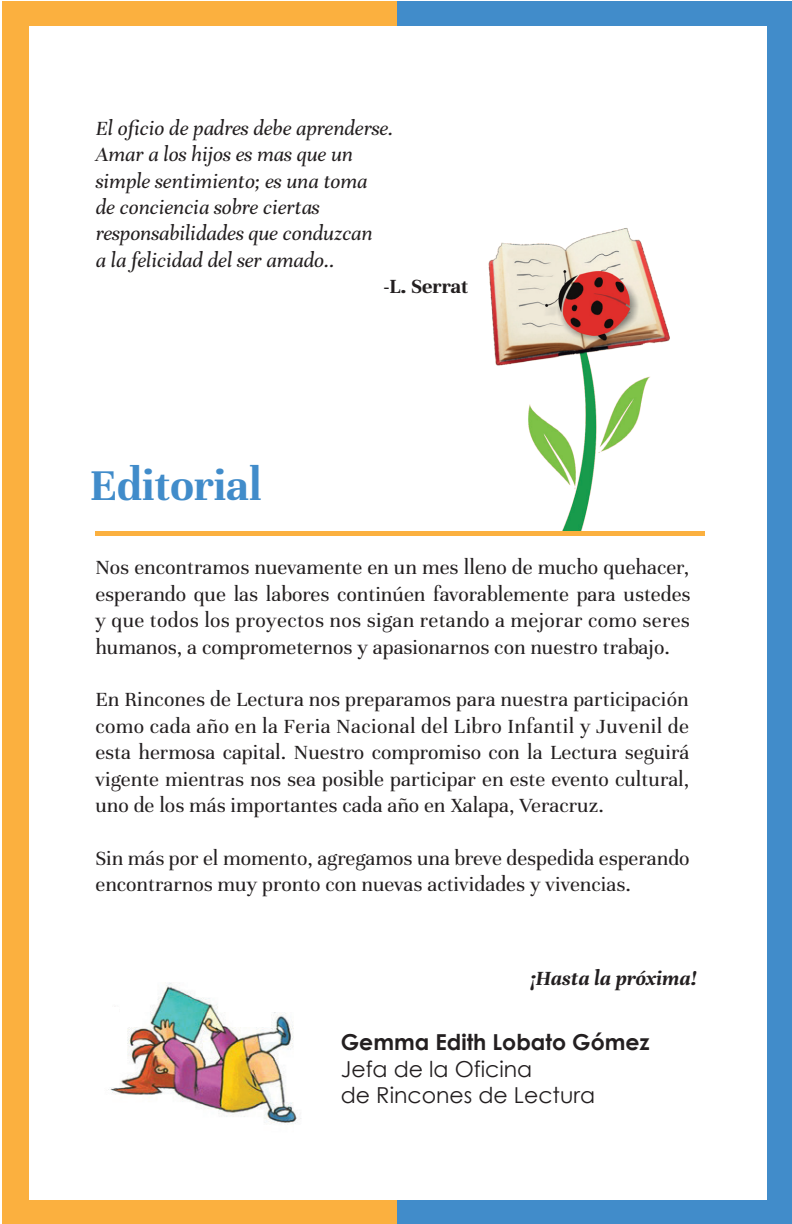
<style>
.page{position:relative;width:792px;height:1224px;background:#fff}
.page>*{position:absolute;margin:0;border:0;box-sizing:border-box;transform-origin:0 0}
.t1{font:700 48px "Unna";color:#418cca}
.t2{font:22px/26.4px "Unna";color:#231f20;text-align:justify}
.t3{font:italic 22px/26.4px "Unna";color:#231f20}
.t4{font:22px/26.4px "Century Gothic";color:#231f20}
.t5{font:700 22px "Century Gothic";color:#231f20}
.t6{font:italic 700 22px "Unna";color:#231f20}
.t7{font:700 22px "Unna";color:#231f20}
</style>
<div class="page">
<div style="left:2px;top:1px;width:396px;height:1223px;background:#fbb03f"></div>
<div style="left:398px;top:1px;width:394px;height:1223px;background:#418cca"></div>
<div style="left:29px;top:26px;width:737px;height:1174px;background:#fff"></div>
<img style="left:108px;top:982px;width:193px;height:142px">
<div style="left:111px;top:1008px;width:7px;height:11px;background:#fff"></div>
<img style="left:488px;top:228px;width:182px;height:303px">
<hr style="left:95px;top:531px;width:610px;height:4px;background:#fbb03f">
<p class="t3" style="left:96px;top:115px;width:299px">El oficio de padres debe aprenderse.<br>Amar a los hijos es mas que un simple sentimiento; es una toma<br>de conciencia sobre ciertas responsabilidades que conduzcan<br>a la felicidad del ser amado..</p>
<p class="t7" style="left:384px;top:274px;width:86px">-L. Serrat</p>
<h1 class="t1" style="left:90px;top:458px;width:173px">Editorial</h1>
<p class="t2" style="left:95px;top:554px;width:597px">Nos encontramos nuevamente en un mes lleno de mucho quehacer, esperando que las labores continúen favorablemente para ustedes y que todos los proyectos nos sigan retando a mejorar como seres humanos, a comprometernos y apasionarnos con nuestro trabajo.</p>
<p class="t2" style="left:95px;top:686px;width:596px">En Rincones de Lectura nos preparamos para nuestra participación como cada año en la Feria Nacional del Libro Infantil y Juvenil de esta hermosa capital. Nuestro compromiso con la Lectura seguirá vigente mientras nos sea posible participar en este evento cultural, uno de los más importantes cada año en Xalapa, Veracruz.</p>
<p class="t2" style="left:95px;top:845px;width:596px">Sin más por el momento, agregamos una breve despedida esperando encontrarnos muy pronto con nuevas actividades y vivencias.</p>
<p class="t6" style="left:530px;top:966px;width:168px">¡Hasta la próxima!</p>
<p class="t5" style="left:341px;top:1029px;width:310px">Gemma Edith Lobato Gómez</p>
<p class="t4" style="left:341px;top:1055px;width:256px">Jefa de la Oficina<br>de Rincones de Lectura</p>
</div>
